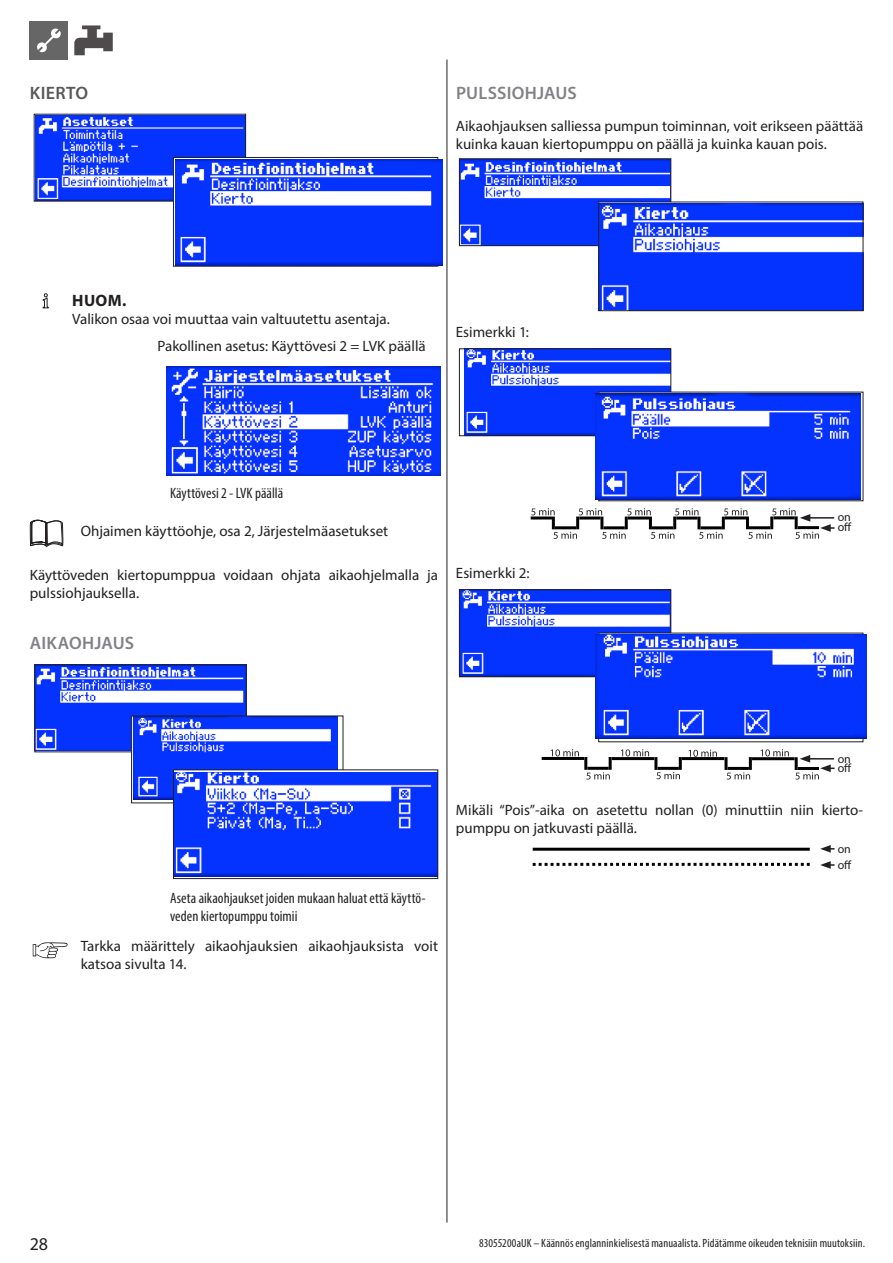
<style>
.page{position:relative;width:893px;height:1263px;background:#fff}
.page>*{position:absolute;margin:0;border:0;box-sizing:border-box;transform-origin:0 0}
.Subhead_3__Rang{font:600 18px "Myriad Pro";letter-spacing:.01em;color:#808285}
.Subhead_2__Rang{font:600 18px "Myriad Pro";letter-spacing:.02em;color:#57585a}
.t1{font:18px "Myriad Pro";color:#231f20}
.Signal_-_Hinweisart{font:700 16.5px "Myriad Pro";color:#231f20}
.Body_Text{font:15px/18px "Myriad Pro";color:#231f20}
.Symbolerklärung{font:15px/18px "Myriad Pro";color:#231f20}
.Displayerklärung_Unt{font:condensed 15px/18px "Myriad Pro";letter-spacing:.005em;color:#231f20}
.Signal_-_Einfacher_H{font:15px "Myriad Pro";color:#231f20}
.t2{font:condensed 12px "Myriad Pro";letter-spacing:.01em;color:#231f20}
.t3{font:12px/10.6px "Myriad Pro";color:#231f20}
</style>
<div class="page">
<hr style="left:447px;top:60px;width:1px;height:1162px;background:#231f20">
<svg style="left:74px;top:32px;width:39px;height:23px"></svg>
<div style="left:103px;top:33px;width:10px;height:18px;background:#4f4b4c"></div>
<div style="left:87px;top:28px;width:10px;height:17px;background:#4f4b4c"></div>
<hr style="left:82px;top:26px;width:18px;height:3px;background:#231f20">
<div style="left:30px;top:21px;width:38px;height:39px;background:#666"></div>
<svg style="left:37px;top:28px;width:24px;height:25px"></svg>
<img style="left:36px;top:116px;width:208px;height:83px">
<div style="left:173px;top:157px;width:265px;height:109px;border:1px solid #231f20"></div>
<svg style="left:42px;top:293px;width:7px;height:16px"></svg>
<svg style="left:30px;top:520px;width:33px;height:27px"></svg>
<img style="left:37px;top:667px;width:207px;height:83px">
<img style="left:133px;top:718px;width:205px;height:81px">
<img style="left:175px;top:773px;width:261px;height:104px">
<div style="left:173px;top:770px;width:265px;height:109px;border:1px solid #231f20"></div>
<svg style="left:33px;top:942px;width:35px;height:16px"></svg>
<img style="left:461px;top:161px;width:208px;height:83px">
<div style="left:459px;top:159px;width:212px;height:87px;border:1px solid #231f20"></div>
<img style="left:600px;top:204px;width:261px;height:105px">
<div style="left:598px;top:202px;width:265px;height:109px;border:1px solid #231f20"></div>
<img style="left:465px;top:351px;width:204px;height:83px">
<div style="left:459px;top:349px;width:212px;height:87px;border:1px solid #231f20"></div>
<svg style="left:531px;top:508px;width:304px;height:31px"></svg>
<img style="left:461px;top:591px;width:208px;height:84px">
<div style="left:459px;top:589px;width:212px;height:88px;border:1px solid #231f20"></div>
<hr style="left:542px;top:757px;width:42px;height:3px;background:#000">
<hr style="left:612px;top:757px;width:42px;height:3px;background:#000">
<hr style="left:682px;top:757px;width:42px;height:3px;background:#000">
<hr style="left:752px;top:757px;width:42px;height:3px;background:#000">
<svg style="left:724px;top:757px;width:28px;height:22px"></svg>
<svg style="left:795px;top:755px;width:40px;height:24px"></svg>
<svg style="left:689px;top:750px;width:28px;height:7px"></svg>
<svg style="left:761px;top:749px;width:28px;height:7px"></svg>
<svg style="left:621px;top:749px;width:61px;height:30px"></svg>
<svg style="left:551px;top:749px;width:61px;height:30px"></svg>
<hr style="left:533px;top:848px;width:277px;height:3px;background:#000">
<svg style="left:533px;top:863px;width:277px;height:3px"></svg>
<svg style="left:820px;top:845px;width:15px;height:8px"></svg>
<svg style="left:820px;top:861px;width:15px;height:8px"></svg>
<img style="left:175px;top:159px;width:267px;height:107px">
<img style="left:167px;top:367px;width:273px;height:108px">
<img style="left:595px;top:393px;width:265px;height:107px">
<img style="left:595px;top:635px;width:272px;height:104px">
<p class="Subhead_2__Rang" style="left:30px;top:81px;width:60px">KIERTO</p>
<p class="Subhead_3__Rang" style="left:456px;top:81px;width:122px">PULSSIOHJAUS</p>
<p class="Body_Text" style="left:456px;top:117px;width:409px">Aikaohjauksen salliessa pumpun toiminnan, voit erikseen päättää kuinka kauan kiertopumppu on päällä ja kuinka kauan pois.</p>
<p class="Signal_-_Hinweisart" style="left:72px;top:290px;width:56px">HUOM.</p>
<p class="Signal_-_Einfacher_H" style="left:72px;top:310px;width:319px">Valikon osaa voi muuttaa vain valtuutettu asentaja.</p>
<p class="Signal_-_Einfacher_H" style="left:157px;top:337px;width:270px">Pakollinen asetus: Käyttövesi 2 = LVK päällä</p>
<p class="Body_Text" style="left:456px;top:323px;width:75px">Esimerkki 1:</p>
<p class="Displayerklärung_Unt" style="left:170px;top:484px;width:115px">Käyttövesi 2 - LVK päällä</p>
<p class="Symbolerklärung" style="left:81px;top:522px;width:309px">Ohjaimen käyttöohje, osa 2, Järjestelmäasetukset</p>
<p class="Body_Text" style="left:30px;top:566px;width:410px">Käyttöveden kiertopumppua voidaan ohjata aikaohjelmalla ja pulssiohjauksella.</p>
<p class="Subhead_3__Rang" style="left:30px;top:632px;width:106px">AIKAOHJAUS</p>
<p class="Body_Text" style="left:456px;top:564px;width:75px">Esimerkki 2:</p>
<p class="t3" style="left:838px;top:511px;width:16px">on off</p>
<p class="Displayerklärung_Unt" style="left:170px;top:888px;width:257px">Aseta aikaohjaukset joiden mukaan haluat että käyttö&shy;veden kiertopumppu toimii</p>
<p class="Symbolerklärung" style="left:81px;top:936px;width:359px">Tarkka määrittely aikaohjauksien aikaohjauksista voit katsoa sivulta 14.</p>
<p class="t3" style="left:838px;top:754px;width:16px;line-height:9.6px">on off</p>
<p class="Body_Text" style="left:456px;top:800px;width:409px">Mikäli “Pois”-aika on asetettu nollan (0) minuttiin niin kierto&shy;pumppu on jatkuvasti päällä.</p>
<p class="t3" style="left:838px;top:841px;width:16px;line-height:15.9px">on off</p>
<p class="t1" style="left:30px;top:1233px;width:20px">28</p>
<p class="t2" style="left:479px;top:1236px;width:387px">83055200aUK – Käännös englanninkielisestä manuaalista. Pidätämme oikeuden teknisiin muutoksiin.</p>
</div>
